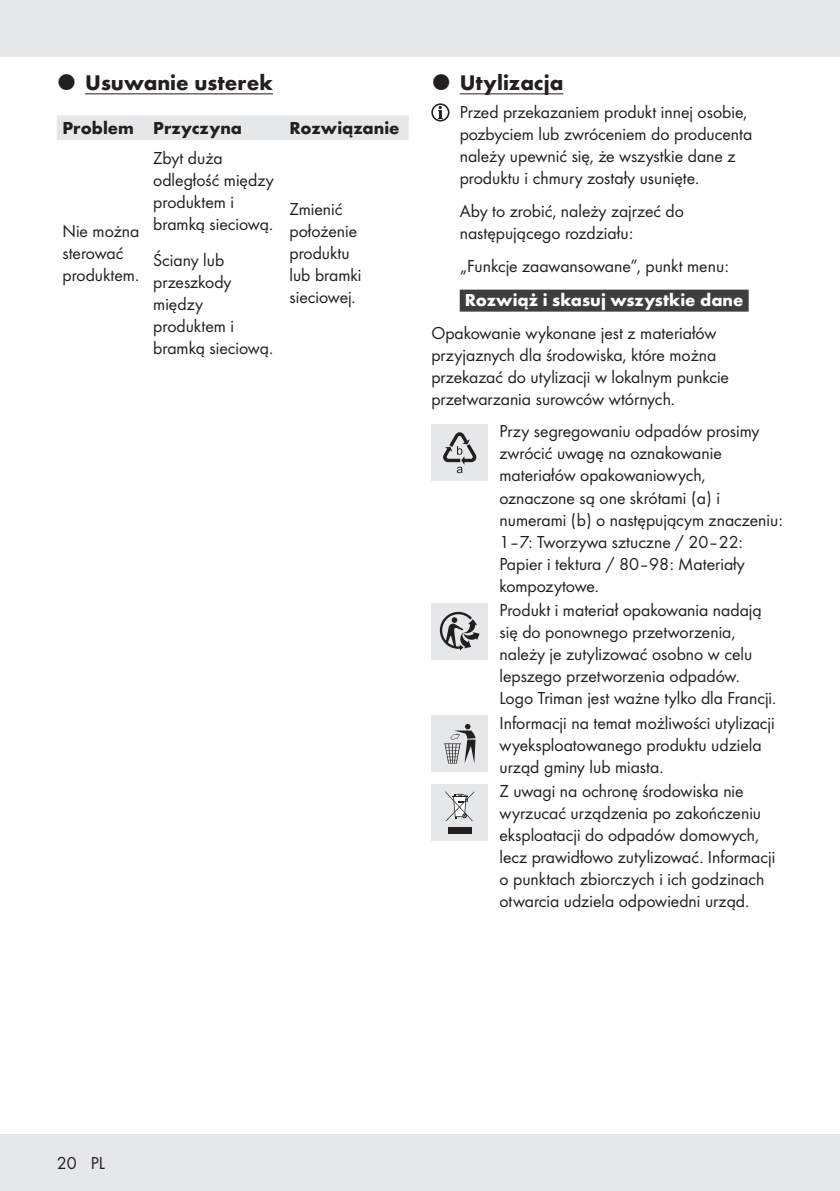
<style>
.page{position:relative;width:840px;height:1191px;background:#fff}
.page>*{position:absolute;margin:0;border:0;box-sizing:border-box;transform-origin:0 0}
.t1{font:700 22px "Futura";color:#231f20}
.Body{font:18px/22px "Futura Boo";color:#231f20}
.Body_SB{font:18px/22px "Futura Boo";color:#231f20}
.Indent{font:18px/22px "Futura Boo";color:#231f20}
.Indent_SB{font:18px/22px "Futura Boo";color:#231f20}
.Indent_SB-2{font:700 18px "Futura";color:#fff}
.Headline__Table{font:700 18px "Futura";color:#231f20}
.s1{color:#3e3e3f}
</style>
<div class="page">
<hr style="left:839px;top:1134px;width:1px;height:57px;background:#e6e7e9">
<div style="left:0;top:1134px;width:839px;height:57px;background:#e6e7e9"></div>
<hr style="left:839px;top:0;width:1px;height:57px;background:#e6e7e9">
<div style="left:0;top:0;width:839px;height:57px;background:#e6e7e9"></div>
<hr style="left:85px;top:93px;width:188px;height:1px;background:#231f20">
<div style="left:57px;top:115px;width:351px;height:25px;background:#e6e7e9"></div>
<hr style="left:459px;top:93px;width:104px;height:1px;background:#231f20">
<div style="left:459px;top:290px;width:289px;height:22px;background:#3e3e3f"></div>
<svg style="left:432px;top:104px;width:16px;height:17px"></svg>
<div style="left:431px;top:103px;width:18px;height:18px;border:2px solid #231f20;border-radius:50%"></div>
<svg style="left:437px;top:106px;width:5px;height:13px"></svg>
<div style="left:431px;top:424px;width:57px;height:57px;background:#e6e7e9"></div>
<svg style="left:443px;top:432px;width:33px;height:41px"></svg>
<div style="left:431px;top:603px;width:57px;height:56px;background:#e6e7e9"></div>
<svg style="left:439px;top:612px;width:40px;height:38px"></svg>
<div style="left:431px;top:715px;width:57px;height:57px;background:#e6e7e9"></div>
<svg style="left:444px;top:724px;width:31px;height:39px"></svg>
<div style="left:431px;top:784px;width:57px;height:56px;background:#e6e7e9"></div>
<div style="left:447px;top:827px;width:24px;height:6px;background:#231f20"></div>
<svg style="left:445px;top:791px;width:29px;height:30px"></svg>
<p class="t1" style="left:85px;top:66px;width:189px">Usuwanie usterek</p>
<p class="Headline__Table" style="left:62px;top:115px;width:73px">Problem</p>
<p class="Headline__Table" style="left:153px;top:115px;width:90px">Przyczyna</p>
<p class="Headline__Table" style="left:289px;top:115px;width:111px">Rozwiązanie</p>
<p class="Body" style="left:62px;top:219px;width:78px">Nie można sterować produktem.</p>
<p class="Body" style="left:153px;top:146px;width:122px">Zbyt duża odległość między produktem i bramką sieciową.</p>
<p class="Body" style="left:153px;top:248px;width:119px">Ściany lub przeszkody między produktem i bramką sieciową.</p>
<p class="Body" style="left:289px;top:197px;width:74px">Zmienić położenie produktu lub bramki sieciowej.</p>
<p class="t1" style="left:459px;top:66px;width:105px">Utylizacja</p>
<p class="Indent" style="left:459px;top:100px;width:294px">Przed przekazaniem produkt innej osobie, pozbyciem lub zwróceniem do producenta należy upewnić się, że wszystkie dane z produktu i chmury zostały usunięte.</p>
<p class="Indent_SB" style="left:459px;top:199px;width:226px">Aby to zrobić, należy zajrzeć do następującego rozdziału:</p>
<p class="Indent_SB" style="left:459px;top:254px;width:270px">„Funkcje zaawansowane”, punkt menu:</p>
<p class="Indent_SB-2" style="left:459px;top:286px;width:290px"><span class="s1">{</span>Rozwiąż i skasuj wszystkie dane<span class="s1">}</span></p>
<p class="Body_SB" style="left:431px;top:321px;width:299px">Opakowanie wykonane jest z materiałów przyjaznych dla środowiska, które można przekazać do utylizacji w lokalnym punkcie przetwarzania surowców wtórnych.</p>
<p class="Body" style="left:499px;top:419px;width:285px">Przy segregowaniu odpadów prosimy zwrócić uwagę na oznakowanie materiałów opakowaniowych, oznaczone są one skrótami (a) i numerami (b) o następującym znaczeniu:<br>1–7: Tworzywa sztuczne / 20–22:<br>Papier i tektura / 80–98: Materiały kompozytowe.</p>
<p class="Body" style="left:499px;top:598px;width:276px">Produkt i materiał opakowania nadają się do ponownego przetworzenia, należy je zutylizować osobno w celu lepszego przetworzenia odpadów.<br>Logo Triman jest ważne tylko dla Francji.</p>
<p class="Body" style="left:499px;top:710px;width:277px">Informacji na temat możliwości utylizacji wyeksploatowanego produktu udziela urząd gminy lub miasta.</p>
<p class="Body" style="left:499px;top:779px;width:277px">Z uwagi na ochronę środowiska nie wyrzucać urządzenia po zakończeniu eksploatacji do odpadów domowych, lecz prawidłowo zutylizować. Informacji o punktach zbiorczych i ich godzinach otwarcia udziela odpowiedni urząd.</p>
<p class="Body" style="left:57px;top:1151px;width:50px">20 PL</p>
</div>
